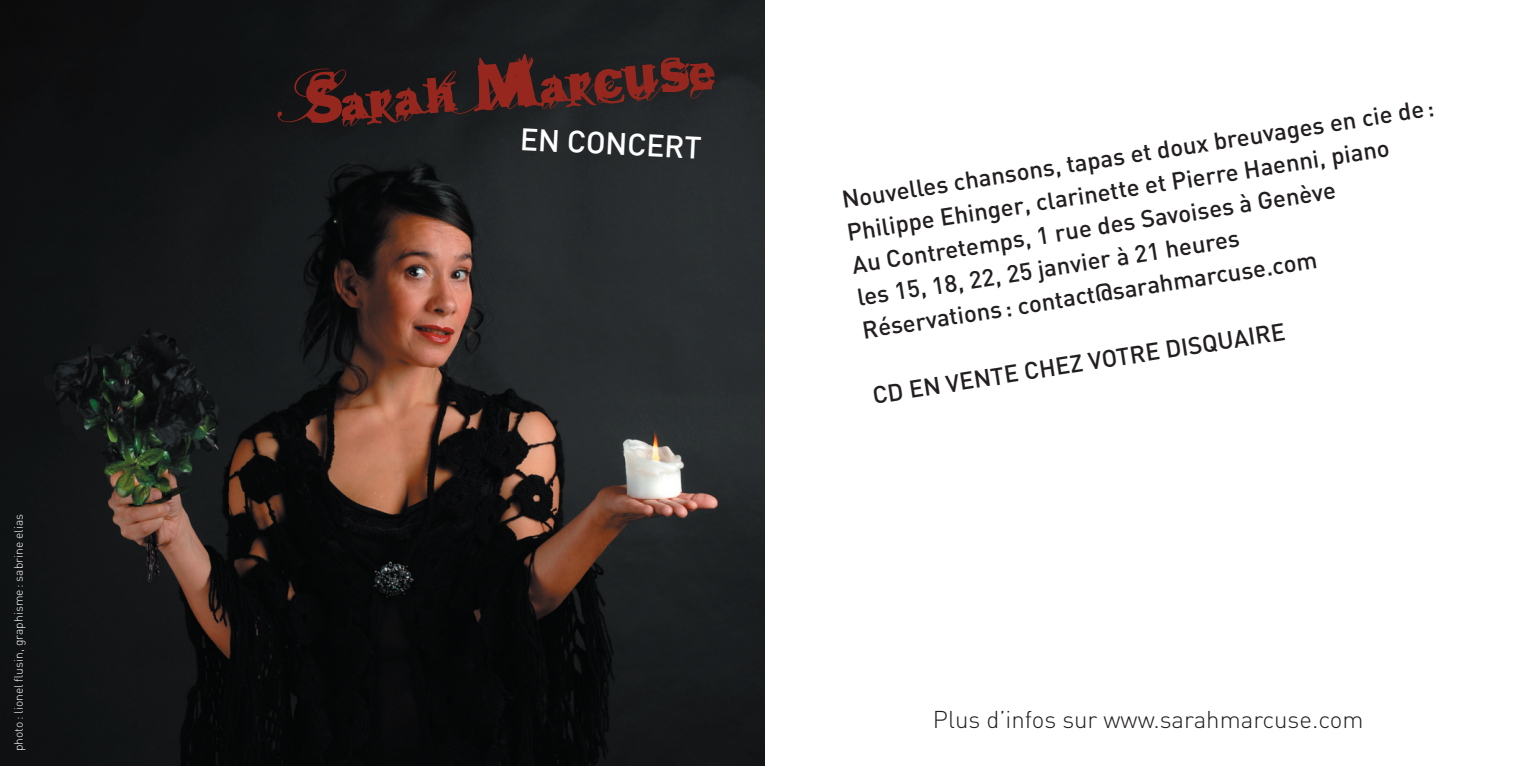
<style>
.page{position:relative;width:1531px;height:766px;background:#fff}
.page>*{position:absolute;margin:0;border:0;box-sizing:border-box;transform-origin:0 0}
.t1{font:54px "Beast";color:#96271e}
.t2{font:500 30.6px "DIN";color:#fff}
.t3{font:500 24px/33px "DIN";color:#231f20}
.t4{font:300 24px "DIN";color:#231f20}
.t5{font:300 12px "DIN";color:#fff}
</style>
<div class="page">
<img style="left:0;top:0;width:765px;height:765px">
<p class="t5" style="left:11px;top:751px;width:239px;rotate:-90deg">photo : lionel flusin, graphisme : sabrine elias</p>
<h1 class="t1" style="left:289px;top:75px;width:423px;rotate:-5deg">Sarah Marcuse</h1>
<p class="t2" style="left:521px;top:119px;width:183px;rotate:3deg">EN CONCERT</p>
<p class="t3" style="left:839px;top:183px;width:601px;rotate:-9deg">Nouvelles chansons, tapas et doux breuvages en cie de :<br>Philippe Ehinger, clarinette et Pierre Haenni, piano<br>Au Contretemps, 1 rue des Savoises à Genève<br>les 15, 18, 22, 25 janvier à 21 heures<br>Réservations : contact@sarahmarcuse.com</p>
<p class="t3" style="left:870px;top:379px;width:419px;rotate:-9deg">CD EN VENTE CHEZ VOTRE DISQUAIRE</p>
<p class="t4" style="left:933px;top:704px;width:432px">Plus d’infos sur www.sarahmarcuse.com</p>
</div>
